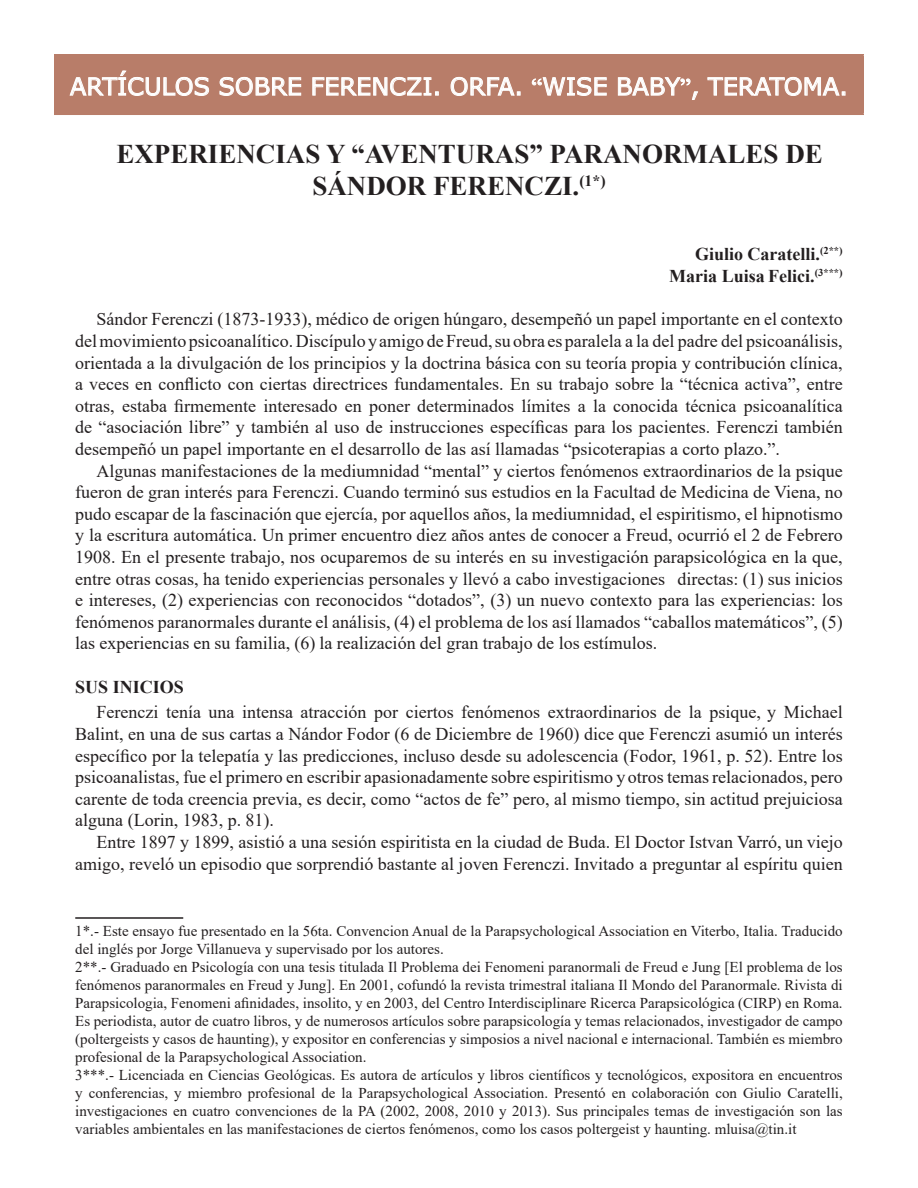
<style>
.page{position:relative;width:918px;height:1188px;background:#fff}
.page>*{position:absolute;margin:0;border:0;box-sizing:border-box;transform-origin:0 0}
.t1{font:700 27px/32.4px "Times New Roman";color:#231f20}
.t2{font:24px "Verdana";color:#fff}
.Body_Text{font:18px/21.6px "Times New Roman";color:#231f20;text-align:justify}
.Body_Text-2{font:700 18px "Times New Roman";color:#231f20}
.notas{font:15px/18px "Times New Roman";color:#231f20;text-align:justify}
.s1{font-family:"Times New Roman"}
</style>
<div class="page">
<div style="left:55px;top:55px;width:808px;height:59px;background:#b87d69"></div>
<hr style="left:54px;top:54px;width:810px;height:2px;background:#b87d69">
<hr style="left:54px;top:56px;width:2px;height:58px;background:#b87d69">
<hr style="left:862px;top:56px;width:2px;height:58px;background:#b87d69">
<hr style="left:54px;top:114px;width:810px;height:1px;background:#b87d69">
<svg style="left:70px;top:70px;width:139px;height:26px"></svg>
<svg style="left:219px;top:77px;width:82px;height:19px"></svg>
<svg style="left:312px;top:77px;width:126px;height:19px"></svg>
<svg style="left:450px;top:77px;width:70px;height:19px"></svg>
<svg style="left:532px;top:77px;width:75px;height:19px"></svg>
<svg style="left:618px;top:77px;width:80px;height:23px"></svg>
<svg style="left:707px;top:77px;width:138px;height:19px"></svg>
<hr style="left:75px;top:917px;width:108px;height:2px;background:#231f20">
<p class="t2" style="left:70px;top:70px;width:780px">ARTÍCULOS SOBRE FERENCZI. ORFA. <span class="s1">“</span>WISE BABY<span class="s1">”</span>, TERATOMA.</p>
<p class="t1" style="left:312px;top:137px;width:512px;text-indent:-196px">EXPERIENCIAS Y “AVENTURAS” PARANORMALES DE<br>SÁNDOR FERENCZI.<sup>(1*)</sup></p>
<p class="Body_Text-2" style="left:695px;top:241px;width:149px">Giulio Caratelli.<sup>(2**)</sup></p>
<p class="Body_Text-2" style="left:669px;top:263px;width:175px">Maria Luisa Felici.<sup>(3***)</sup></p>
<p class="Body_Text" style="left:75px;top:308px;width:769px;text-indent:21px">Sándor Ferenczi (1873-1933), médico de origen húngaro, desempeñó un papel importante en el contexto del movimiento psicoanalítico. Discípulo y amigo de Freud, su obra es paralela a la del padre del psicoanálisis, orientada a la divulgación de los principios y la doctrina básica con su teoría propia y contribución clínica, a veces en conflicto con ciertas directrices fundamentales. En su trabajo sobre la “técnica activa”, entre otras, estaba firmemente interesado en poner determinados límites a la conocida técnica psicoanalítica de “asociación libre” y también al uso de instrucciones específicas para los pacientes. Ferenczi también desempeñó un papel importante en el desarrollo de las así llamadas “psicoterapias a corto plazo.”.</p>
<p class="Body_Text" style="left:75px;top:459px;width:769px;text-indent:21px">Algunas manifestaciones de la mediumnidad “mental” y ciertos fenómenos extraordinarios de la psique fueron de gran interés para Ferenczi. Cuando terminó sus estudios en la Facultad de Medicina de Viena, no pudo escapar de la fascinación que ejercía, por aquellos años, la mediumnidad, el espiritismo, el hipnotismo y la escritura automática. Un primer encuentro diez años antes de conocer a Freud, ocurrió el 2 de Febrero 1908. En el presente trabajo, nos ocuparemos de su interés en su investigación parapsicológica en la que, entre otras cosas, ha tenido experiencias personales y llevó a cabo investigaciones directas: (1) sus inicios e intereses, (2) experiencias con reconocidos “dotados”, (3) un nuevo contexto para las experiencias: los fenómenos paranormales durante el análisis, (4) el problema de los así llamados “caballos matemáticos”, (5) las experiencias en su familia, (6) la realización del gran trabajo de los estímulos.</p>
<p class="Body_Text-2" style="left:75px;top:674px;width:110px">SUS INICIOS</p>
<p class="Body_Text" style="left:75px;top:701px;width:769px;text-indent:21px">Ferenczi tenía una intensa atracción por ciertos fenómenos extraordinarios de la psique, y Michael Balint, en una de sus cartas a Nándor Fodor (6 de Diciembre de 1960) dice que Ferenczi asumió un interés específico por la telepatía y las predicciones, incluso desde su adolescencia (Fodor, 1961, p. 52). Entre los psicoanalistas, fue el primero en escribir apasionadamente sobre espiritismo y otros temas relacionados, pero carente de toda creencia previa, es decir, como “actos de fe” pero, al mismo tiempo, sin actitud prejuiciosa alguna (Lorin, 1983, p. 81).</p>
<p class="Body_Text" style="left:75px;top:831px;width:769px;text-align:right">Entre 1897 y 1899, asistió a una sesión espiritista en la ciudad de Buda. El Doctor Istvan Varró, un viejo amigo, reveló un episodio que sorprendió bastante al joven Ferenczi. Invitado a preguntar al espíritu quien</p>
<p class="notas" style="left:75px;top:922px;width:769px">1*.- Este ensayo fue presentado en la 56ta. Convencion Anual de la Parapsychological Association en Viterbo, Italia. Traducido del inglés por Jorge Villanueva y supervisado por los autores.</p>
<p class="notas" style="left:75px;top:958px;width:769px">2**.- Graduado en Psicología con una tesis titulada Il Problema dei Fenomeni paranormali de Freud e Jung [El problema de los fenómenos paranormales en Freud y Jung]. En 2001, cofundó la revista trimestral italiana Il Mondo del Paranormale. Rivista di Parapsicologia, Fenomeni afinidades, insolito, y en 2003, del Centro Interdisciplinare Ricerca Parapsicológica (CIRP) en Roma.<br>Es periodista, autor de cuatro libros, y de numerosos artículos sobre parapsicología y temas relacionados, investigador de campo (poltergeists y casos de haunting), y expositor en conferencias y simposios a nivel nacional e internacional. También es miembro profesional de la Parapsychological Association.</p>
<p class="notas" style="left:75px;top:1066px;width:769px">3***.- Licenciada en Ciencias Geológicas. Es autora de artículos y libros científicos y tecnológicos, expositora en encuentros y conferencias, y miembro profesional de la Parapsychological Association. Presentó en colaboración con Giulio Caratelli, investigaciones en cuatro convenciones de la PA (2002, 2008, 2010 y 2013). Sus principales temas de investigación son las variables ambientales en las manifestaciones de ciertos fenómenos, como los casos poltergeist y haunting. mluisa@tin.it</p>
</div>
